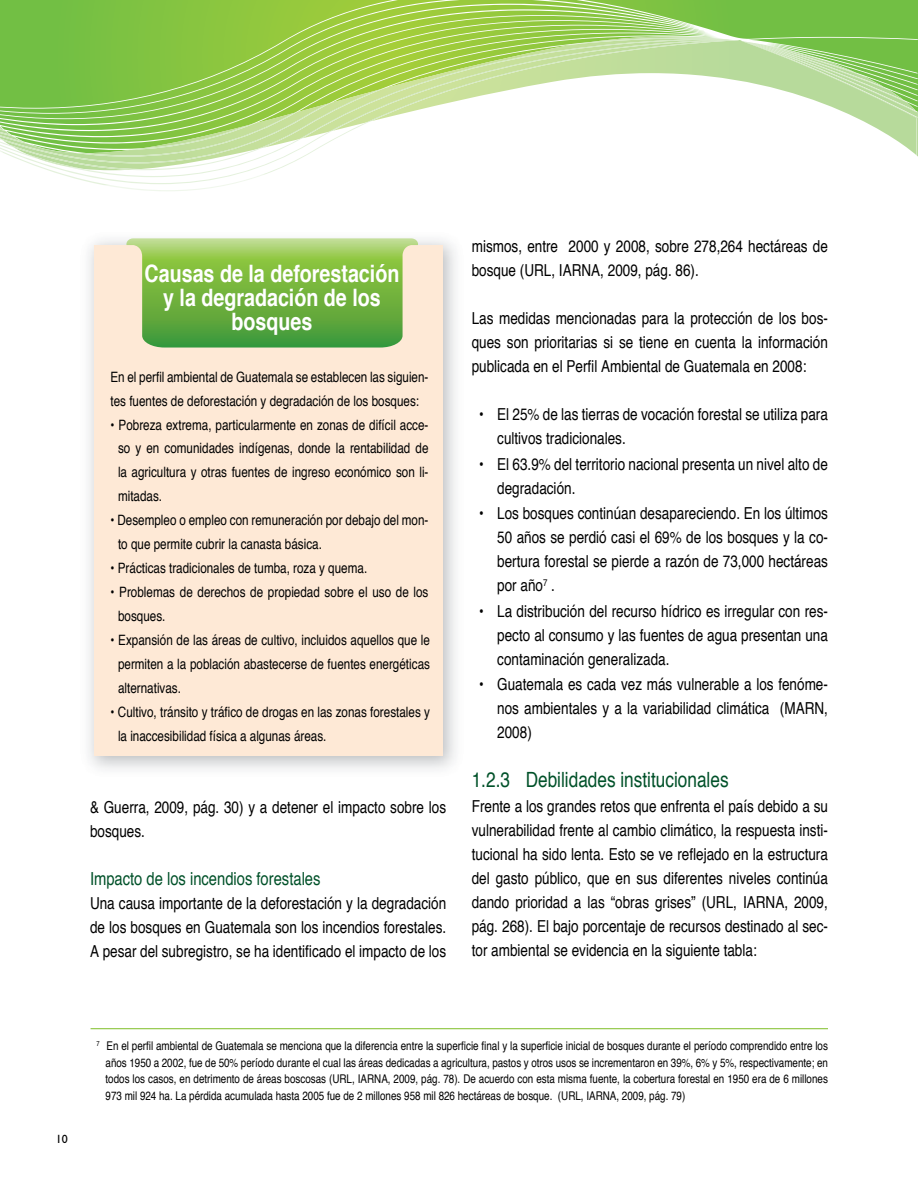
<style>
.page{position:relative;width:918px;height:1188px;background:#fff}
.page>*{position:absolute;margin:0;border:0;box-sizing:border-box;transform-origin:0 0}
.t1{font:700 condensed 24px/24px "Helvetica";color:#fff;text-align:center}
.t2{font:condensed 21px "Helvetica";color:#005129}
.t3{font:condensed 18px "Helvetica";color:#005129}
.t4{font:condensed 16.5px/24px "Helvetica";color:#000;text-align:justify}
.t5{font:condensed 14.25px/24px "Helvetica";color:#000}
.t6{font:condensed 12px/16.5px "Helvetica";color:#000;text-align:justify}
.t7{font:12px "Gill Sans";color:#000}
</style>
<div class="page">
<svg style="left:0;top:0;width:918px;height:191px"></svg>
<hr style="left:91px;top:1028px;width:737px;height:1px;background:#8dc63f">
<img style="left:88px;top:240px;width:368px;height:529px">
<div style="left:95px;top:245px;width:348px;height:511px;background:#fee9d6"></div>
<svg style="left:126px;top:238px;width:292px;height:110px;background:#84bb56"></svg>
<h1 class="t1" style="left:145px;top:261px;width:256px">Causas de la deforestación y la degradación de los bosques</h1>
<p class="t5" style="left:111px;top:364px;width:320px">En el perfil ambiental de Guatemala se establecen las siguien&shy;tes fuentes de deforestación y degradación de los bosques:</p>
<p class="t5" style="left:118px;top:412px;width:312px;text-align:justify;text-indent:-7px">• Pobreza extrema, particularmente en zonas de difícil acce&shy;so y en comunidades indígenas, donde la rentabilidad de la agricultura y otras fuentes de ingreso económico son li&shy;mitadas.</p>
<p class="t5" style="left:118px;top:508px;width:312px;text-indent:-7px">• Desempleo o empleo con remuneración por debajo del mon&shy;to que permite cubrir la canasta básica.</p>
<p class="t5" style="left:111px;top:556px;width:258px">• Prácticas tradicionales de tumba, roza y quema.</p>
<p class="t5" style="left:118px;top:580px;width:312px;text-indent:-7px">• Problemas de derechos de propiedad sobre el uso de los bosques.</p>
<p class="t5" style="left:118px;top:628px;width:314px;text-align:justify;text-indent:-7px">• Expansión de las áreas de cultivo, incluidos aquellos que le permiten a la población abastecerse de fuentes energéticas alternativas.</p>
<p class="t5" style="left:118px;top:700px;width:313px;text-indent:-7px">• Cultivo, tránsito y tráfico de drogas en las zonas forestales y la inaccesibilidad física a algunas áreas.</p>
<p class="t4" style="left:90px;top:795px;width:358px">&amp; Guerra, 2009, pág. 30) y a detener el impacto sobre los bosques.</p>
<p class="t3" style="left:90px;top:868px;width:232px">Impacto de los incendios forestales</p>
<p class="t4" style="left:90px;top:891px;width:358px">Una causa importante de la deforestación y la degradación de los bosques en Guatemala son los incendios forestales.<br>A pesar del subregistro, se ha identificado el impacto de los</p>
<p class="t4" style="left:472px;top:234px;width:358px">mismos, entre 2000 y 2008, sobre 278,264 hectáreas de bosque (URL, IARNA, 2009, pág. 86).</p>
<p class="t4" style="left:472px;top:306px;width:358px">Las medidas mencionadas para la protección de los bos&shy;ques son prioritarias si se tiene en cuenta la información publicada en el Perfil Ambiental de Guatemala en 2008:</p>
<p class="t4" style="left:497px;top:402px;width:332px;text-indent:-18px">• El 25% de las tierras de vocación forestal se utiliza para cultivos tradicionales.</p>
<p class="t4" style="left:497px;top:452px;width:332px;text-indent:-18px">• El 63.9% del territorio nacional presenta un nivel alto de degradación.</p>
<p class="t4" style="left:497px;top:501px;width:332px;text-indent:-18px">• Los bosques continúan desapareciendo. En los últimos 50 años se perdió casi el 69% de los bosques y la co&shy;bertura forestal se pierde a razón de 73,000 hectáreas por año<sup>7</sup> .</p>
<p class="t4" style="left:497px;top:599px;width:332px;text-indent:-18px">• La distribución del recurso hídrico es irregular con res&shy;pecto al consumo y las fuentes de agua presentan una contaminación generalizada.</p>
<p class="t4" style="left:497px;top:672px;width:332px;text-indent:-18px">• Guatemala es cada vez más vulnerable a los fenóme&shy;nos ambientales y a la variabilidad climática (MARN, 2008)</p>
<p class="t2" style="left:472px;top:766px;width:258px">1.2.3 Debilidades institucionales</p>
<p class="t4" style="left:472px;top:794px;width:358px">Frente a los grandes retos que enfrenta el país debido a su vulnerabilidad frente al cambio climático, la respuesta insti&shy;tucional ha sido lenta. Esto se ve reflejado en la estructura del gasto público, que en sus diferentes niveles continúa dando prioridad a las “obras grises” (URL, IARNA, 2009, pág. 268). El bajo porcentaje de recursos destinado al sec&shy;tor ambiental se evidencia en la siguiente tabla:</p>
<p class="t7" style="left:56px;top:1132px;width:13px">10</p>
<p class="t6" style="left:106px;top:1037px;width:724px;text-indent:-9px"><sup>7</sup> En el perfil ambiental de Guatemala se menciona que la diferencia entre la superficie final y la superficie inicial de bosques durante el período comprendido entre los años 1950 a 2002, fue de 50% período durante el cual las áreas dedicadas a agricultura, pastos y otros usos se incrementaron en 39%, 6% y 5%, respectivamente; en todos los casos, en detrimento de áreas boscosas (URL, IARNA, 2009, pág. 78). De acuerdo con esta misma fuente, la cobertura forestal en 1950 era de 6 millones 973 mil 924 ha. La pérdida acumulada hasta 2005 fue de 2 millones 958 mil 826 hectáreas de bosque. (URL, IARNA, 2009, pág. 79)</p>
</div>
